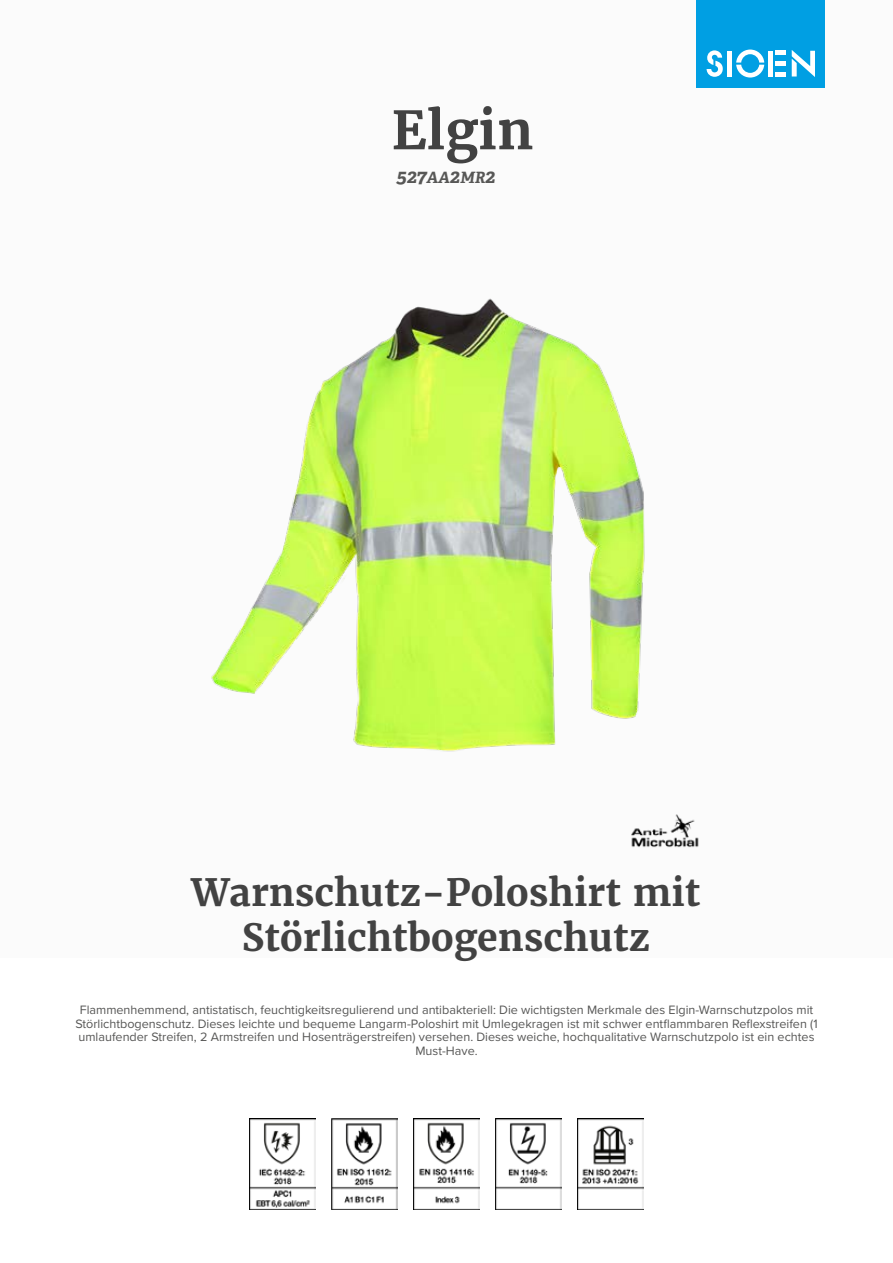
<style>
.page{position:relative;width:893px;height:1263px;background:#fff}
.page>*{position:absolute;margin:0;border:0;box-sizing:border-box;transform-origin:0 0}
.t1{font:700 52.5px "Merriweather";color:#424242}
.t2{font:700 37.5px/45px "Merriweather";color:#424242;text-align:center}
.t3{font:italic 700 19.5px "Adelle";color:#575756}
.t4{font:12.6px/13.6px "Proxima Nova";color:#575756;text-align:center}
.s1{font-size:15.6px}
</style>
<div class="page">
<div style="left:0;top:0;width:893px;height:957px;background:#fbfbfb"></div>
<div style="left:697px;top:0;width:128px;height:88px;background:#009fe3"></div>
<svg style="left:707px;top:50px;width:16px;height:27px"></svg>
<svg style="left:736px;top:50px;width:28px;height:28px"></svg>
<div style="left:727px;top:51px;width:5px;height:26px;background:#fff"></div>
<div style="left:768px;top:51px;width:5px;height:26px;background:#fff"></div>
<div style="left:775px;top:72px;width:11px;height:5px;background:#fff"></div>
<div style="left:775px;top:61px;width:11px;height:5px;background:#fff"></div>
<hr style="left:775px;top:51px;width:11px;height:4px;background:#fff">
<svg style="left:792px;top:50px;width:23px;height:27px"></svg>
<img style="left:688px;top:819px;width:11px;height:29px">
<img style="left:249px;top:1118px;width:66px;height:92px">
<img style="left:331px;top:1118px;width:67px;height:92px">
<img style="left:413px;top:1118px;width:67px;height:92px">
<img style="left:495px;top:1118px;width:67px;height:92px">
<img style="left:577px;top:1118px;width:67px;height:92px">
<img style="left:211px;top:298px;width:477px;height:550px">
<h1 class="t1" style="left:392px;top:97px;width:143px">Elgin</h1>
<h3 class="t3" style="left:397px;top:164px;width:100px">527<span class="s1">AA</span>2<span class="s1">MR</span>2</h3>
<h2 class="t2" style="left:192px;top:869px;width:510px">Warnschutz-Poloshirt mit<br>Störlichtbogenschutz</h2>
<p class="t4" style="left:75px;top:1002px;width:744px">Flammenhemmend, antistatisch, feuchtigkeitsregulierend und antibakteriell: Die wichtigsten Merkmale des Elgin-Warnschutzpolos mit Störlichtbogenschutz. Dieses leichte und bequeme Langarm-Poloshirt mit Umlegekragen ist mit schwer entflammbaren Reflexstreifen (1 umlaufender Streifen, 2 Armstreifen und Hosenträgerstreifen) versehen. Dieses weiche, hochqualitative Warnschutzpolo ist ein echtes Must-Have.</p>
</div>
